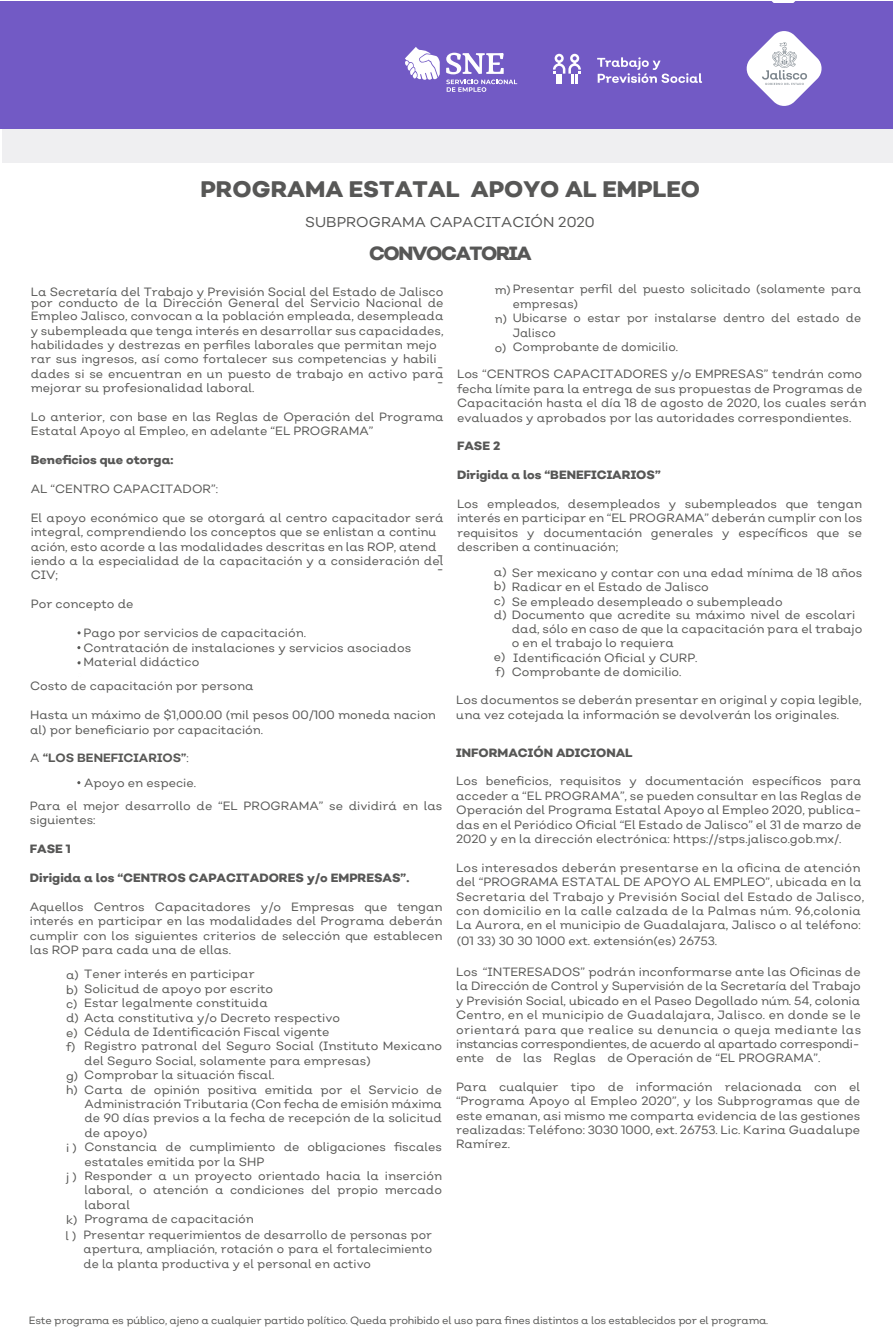
<style>
.page{position:relative;width:893px;height:1338px;background:#fff}
.page>*{position:absolute;margin:0;border:0;box-sizing:border-box;transform-origin:0 0}
.t1{font:800 22.5px "Nutmeg";color:#575756}
.t2{font:800 19.2px "Nutmeg";letter-spacing:-.07em;color:#575756}
.t3{font:14.25px "Nutmeg";color:#575756}
.t4{font:12px/14.4px "Nutmeg";color:#585856}
.t5{font:800 12px "Nutmeg";color:#575756}
.t6{font:700 12px/24.8px "Nutmeg";color:#585856}
.t7{font:10.5px "Nutmeg";letter-spacing:-.02em;color:#585856}
.s1{font-weight:400}
</style>
<div class="page">
<div style="left:2px;top:119px;width:890px;height:43px;background:#efeff1"></div>
<svg style="left:742px;top:1px;width:82px;height:2px"></svg>
<div style="left:0;top:3px;width:892px;height:126px;background:#725ac5"></div>
<svg style="left:553px;top:54px;width:28px;height:29px"></svg>
<svg style="left:597px;top:57px;width:105px;height:26px"></svg>
<svg style="left:446px;top:53px;width:57px;height:21px"></svg>
<svg style="left:446px;top:80px;width:71px;height:12px"></svg>
<svg style="left:405px;top:47px;width:35px;height:33px"></svg>
<svg style="left:746px;top:31px;width:76px;height:75px"></svg>
<h1 class="t1" style="left:200px;top:174px;width:501px">PROGRAMA ESTATAL APOYO AL EMPLEO</h1>
<p class="t3" style="left:305px;top:213px;width:291px">SUBPROGRAMA CAPACITACIÓN 2020</p>
<h2 class="t2" style="left:369px;top:241px;width:164px">CONVOCATORIA</h2>
<p class="t4" style="left:31px;top:286px;width:414px;line-height:11.4px">La Secretaría del Trabajo y Previsión Social del Estado de Jalisco por conducto de la Dirección General del Servicio Nacional de</p>
<p class="t4" style="left:31px;top:309px;width:414px;text-align:justify">Empleo Jalisco, convocan a la población empleada, desempleada y subempleada que tenga interés en desarrollar sus capacidades, habilidades y destrezas en perfiles laborales que permitan mejo</p>
<p class="t4" style="left:436px;top:360px;width:8px">-</p>
<p class="t4" style="left:512px;top:282px;width:350px;text-indent:-18px">m) Presentar perfil del puesto solicitado (solamente para empresas)<br>Ubicarse o estar por instalarse dentro del estado de<br>Jalisco<br>Comprobante de domicilio.</p>
<p class="t4" style="left:495px;top:311px;width:14px">n)</p>
<p class="t4" style="left:495px;top:340px;width:13px">o)</p>
<p class="t4" style="left:31px;top:352px;width:407px">rar sus ingresos, así como fortalecer sus competencias y habili</p>
<p class="t4" style="left:31px;top:366px;width:414px">dades si se encuentran en un puesto de trabajo en activo para mejorar su profesionalidad laboral.</p>
<p class="t4" style="left:31px;top:409px;width:414px">Lo anterior, con base en las Reglas de Operación del Programa<br>Estatal Apoyo al Empleo, en adelante “EL PROGRAMA”</p>
<p class="t5" style="left:31px;top:452px;width:144px">Beneficios que otorga:</p>
<p class="t4" style="left:31px;top:481px;width:189px">AL “CENTRO CAPACITADOR”:</p>
<p class="t4" style="left:31px;top:510px;width:414px">El apoyo económico que se otorgará al centro capacitador será integral, comprendiendo los conceptos que se enlistan a continu</p>
<p class="t4" style="left:436px;top:547px;width:8px">-</p>
<p class="t4" style="left:457px;top:367px;width:411px">Los “CENTROS CAPACITADORES y/o EMPRESAS” tendrán como fecha límite para la entrega de sus propuestas de Programas de Capacitación hasta el día 18 de agosto de 2020, los cuales serán evaluados y aprobados por las autoridades correspondientes.</p>
<p class="t5" style="left:457px;top:438px;width:45px">FASE 2</p>
<p class="t5" style="left:457px;top:467px;width:205px">Dirigida a los “BENEFICIARIOS”</p>
<p class="t4" style="left:457px;top:496px;width:407px;text-align:justify">Los empleados, desempleados y subempleados que tengan interés en participar en “EL PROGRAMA” deberán cumplir con los requisitos y documentación generales y específicos que se describen a continuación;</p>
<p class="t4" style="left:436px;top:374px;width:8px">-</p>
<p class="t4" style="left:436px;top:535px;width:8px;line-height:22.5px;text-indent:-406px">ación, esto acorde a las modalidades descritas en las ROP, atend -</p>
<p class="t4" style="left:31px;top:553px;width:414px">iendo a la especialidad de la capacitación y a consideración del<br>CIV;</p>
<p class="t4" style="left:31px;top:597px;width:104px">Por concepto de</p>
<p class="t4" style="left:512px;top:565px;width:352px;text-indent:-18px">a) Ser mexicano y contar con una edad mínima de 18 años<br>Radicar en el Estado de Jalisco<br>Se empleado desempleado o subempleado</p>
<p class="t4" style="left:512px;top:607px;width:352px;text-indent:-18px">d) Documento que acredite su máximo nivel de escolari dad, sólo en caso de que la capacitación para el trabajo o en el trabajo lo requiera<br>Identificación Oficial y CURP.<br>Comprobante de domicilio.</p>
<p class="t4" style="left:456px;top:693px;width:407px">Los documentos se deberán presentar en original y copia legible, una vez cotejada la información se devolverán los originales.</p>
<p class="t5" style="left:456px;top:745px;width:178px">INFORMACIÓN ADICIONAL</p>
<p class="t4" style="left:456px;top:774px;width:407px;text-align:justify">Los beneficios, requisitos y documentación específicos para acceder a “EL PROGRAMA”, se pueden consultar en las Reglas de Operación del Programa Estatal Apoyo al Empleo 2020, publica&shy;das en el Periódico Oficial “El Estado de Jalisco” el 31 de marzo de 2020 y en la dirección electrónica: https://stps.jalisco.gob.mx/.</p>
<p class="t4" style="left:456px;top:860px;width:409px">Los interesados deberán presentarse en la oficina de atención del “PROGRAMA ESTATAL DE APOYO AL EMPLEO”, ubicada en la Secretaria del Trabajo y Previsión Social del Estado de Jalisco, con domicilio en la calle calzada de la Palmas núm. 96,colonia La Aurora, en el municipio de Guadalajara, Jalisco o al teléfono:</p>
<p class="t4" style="left:456px;top:964px;width:406px">Los “INTERESADOS” podrán inconformarse ante las Oficinas de la Dirección de Control y Supervisión de la Secretaría del Trabajo y Previsión Social, ubicado en el Paseo Degollado núm. 54, colonia Centro, en el municipio de Guadalajara, Jalisco. en donde se le orientará para que realice su denuncia o queja mediante las instancias correspondientes, de acuerdo al apartado correspondi&shy;ente de las Reglas de Operación de “EL PROGRAMA”.</p>
<p class="t4" style="left:494px;top:579px;width:14px">b) c)</p>
<p class="t4" style="left:83px;top:626px;width:329px">Pago por servicios de capacitación.<br>Contratación de instalaciones y servicios asociados<br>Material didáctico</p>
<p class="t4" style="left:494px;top:649px;width:13px">e) f)</p>
<p class="t4" style="left:30px;top:679px;width:225px">Costo de capacitación por persona</p>
<p class="t4" style="left:30px;top:708px;width:407px">Hasta un máximo de $1,000.00 (mil pesos 00/100 moneda nacion al) por beneficiario por capacitación.</p>
<p class="t6" style="left:84px;top:746px;width:113px;text-indent:-54px"><span class="s1">A</span> “LOS BENEFICIARIOS”<span class="s1">:<br>Apoyo en especie.</span></p>
<p class="t4" style="left:30px;top:813px;width:67px">siguientes:</p>
<p class="t5" style="left:30px;top:841px;width:43px">FASE 1</p>
<p class="t5" style="left:30px;top:870px;width:381px">Dirigida a los “CENTROS CAPACITADORES y/o EMPRESAS”.</p>
<p class="t4" style="left:30px;top:899px;width:414px;text-align:justify">Aquellos Centros Capacitadores y/o Empresas que tengan interés en participar en las modalidades del Programa deberán cumplir con los siguientes criterios de selección que establecen las ROP para cada una de ellas.</p>
<p class="t4" style="left:84px;top:967px;width:359px">Tener interés en participar<br>Solicitud de apoyo por escrito<br>Estar legalmente constituida<br>Acta constitutiva y/o Decreto respectivo<br>Cédula de Identificación Fiscal vigente<br>Registro patronal del Seguro Social (Instituto Mexicano del Seguro Social, solamente para empresas)<br>Comprobar la situación fiscal.<br>Carta de opinión positiva emitida por el Servicio de Administración Tributaria (Con fecha de emisión máxima de 90 días previos a la fecha de recepción de la solicitud de apoyo)<br>Constancia de cumplimiento de obligaciones fiscales estatales emitida por la SHP<br>Responder a un proyecto orientado hacia la inserción laboral, o atención a condiciones del propio mercado laboral<br>Programa de capacitación</p>
<p class="t4" style="left:30px;top:798px;width:414px">Para el mejor desarrollo de “EL PROGRAMA” se dividirá en las</p>
<p class="t4" style="left:457px;top:933px;width:262px">(01 33) 30 30 1000 ext. extensión(es) 26753.</p>
<p class="t4" style="left:66px;top:968px;width:14px;text-align:justify">a) b) c) d) e) f)</p>
<p class="t4" style="left:66px;top:1068px;width:14px">g) h)</p>
<p class="t4" style="left:456px;top:1079px;width:406px;text-align:justify">Para cualquier tipo de información relacionada con el “Programa Apoyo al Empleo 2020”, y los Subprogramas que de este emanan, asi mismo me comparta evidencia de las gestiones realizadas: Teléfono: 3030 1000, ext. 26753. Lic. Karina Guadalupe Ramírez.</p>
<p class="t4" style="left:66px;top:1140px;width:12px">i )</p>
<p class="t4" style="left:66px;top:1169px;width:12px">j )</p>
<p class="t4" style="left:66px;top:1212px;width:13px">k)</p>
<p class="t4" style="left:66px;top:1228px;width:12px">l )</p>
<p class="t4" style="left:83px;top:1227px;width:350px;text-align:justify">Presentar requerimientos de desarrollo de personas por apertura, ampliación, rotación o para el fortalecimiento de la planta productiva y el personal en activo</p>
<p class="t7" style="left:29px;top:1313px;width:741px">Este programa es público, ajeno a cualquier partido político. Queda prohibido el uso para fines distintos a los establecidos por el programa.</p>
</div>
